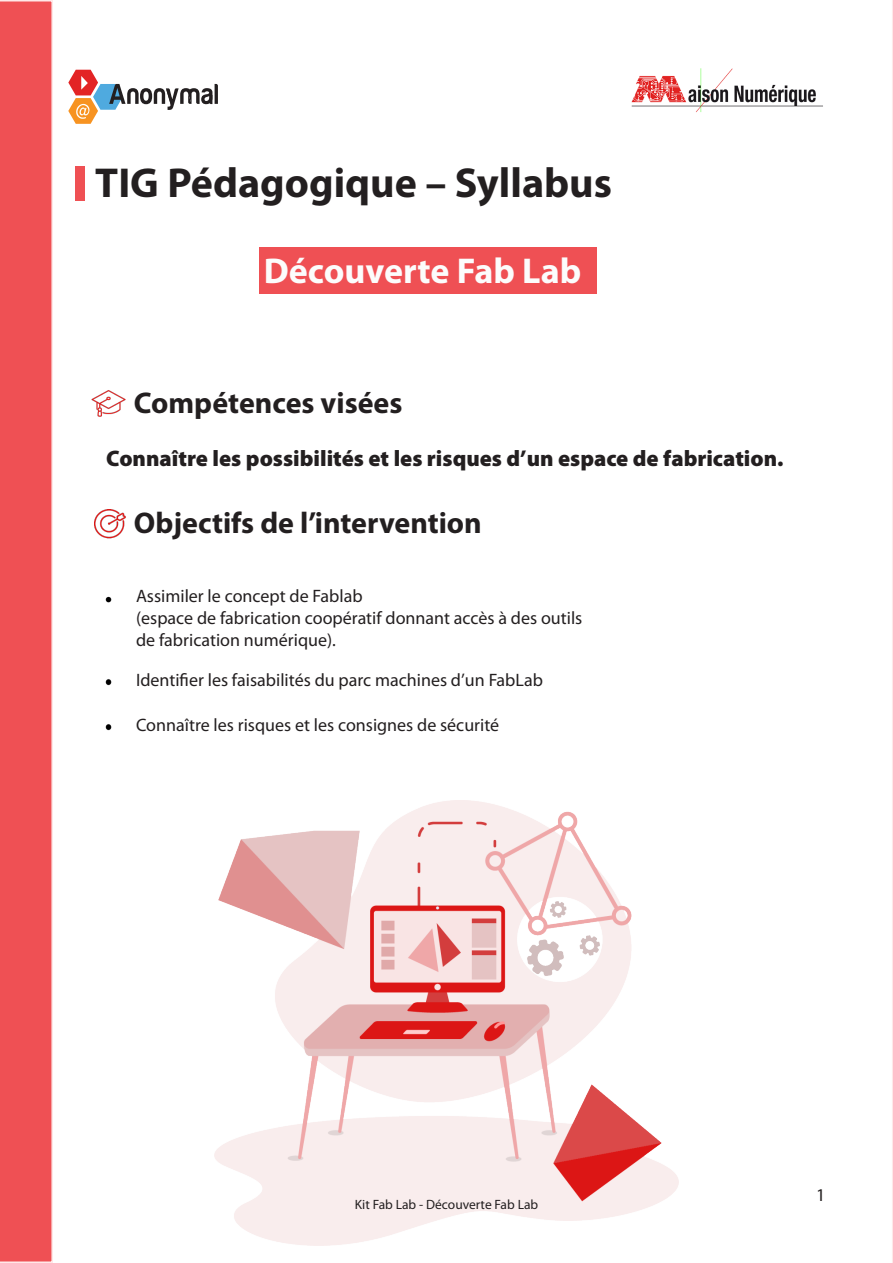
<style>
.page{position:relative;width:893px;height:1263px;background:#fff}
.page>*{position:absolute;margin:0;border:0;box-sizing:border-box;transform-origin:0 0}
.t1{font:700 42px "Myriad Pro";color:#231f20}
.t2{font:700 36px "Myriad Pro";color:#fcfcfc}
.t3{font:700 30px "Myriad Pro";color:#231f20}
.t4{font:900 22.5px "Myriad Pro";color:#231f20}
.t5{font:18px/21.6px "Myriad Pro";color:#231f20}
.t6{font:13.5px "Myriad Pro";color:#231f20}
</style>
<div class="page">
<div style="left:259px;top:247px;width:337px;height:46px;background:#ef5054"></div>
<div style="left:76px;top:166px;width:9px;height:34px;background:#ef5054"></div>
<svg style="left:68px;top:70px;width:150px;height:54px"></svg>
<img style="left:631px;top:68px;width:192px;height:45px">
<svg style="left:105px;top:596px;width:7px;height:7px"></svg>
<svg style="left:105px;top:679px;width:7px;height:7px"></svg>
<svg style="left:105px;top:724px;width:7px;height:7px"></svg>
<img style="left:91px;top:390px;width:35px;height:27px">
<img style="left:95px;top:510px;width:31px;height:29px">
<img style="left:215px;top:800px;width:463px;height:446px">
<div style="left:0;top:0;width:53px;height:1263px;background:#ef5054"></div>
<svg style="left:892px;top:0;width:1px;height:1263px"></svg>
<h1 class="t1" style="left:95px;top:156px;width:518px">TIG Pédagogique – Syllabus</h1>
<p class="t2" style="left:264px;top:247px;width:319px">Découverte Fab Lab</p>
<h3 class="t3" style="left:134px;top:383px;width:270px">Compétences visées</h3>
<p class="t4" style="left:106px;top:443px;width:679px">Connaître les possibilités et les risques d’un espace de fabrication.</p>
<h3 class="t3" style="left:134px;top:503px;width:349px">Objectifs de l’intervention</h3>
<p class="t5" style="left:136px;top:585px;width:448px">Assimiler le concept de Fablab<br>(espace de fabrication coopératif donnant accès à des outils de fabrication numérique).</p>
<p class="t5" style="left:136px;top:669px;width:408px">Identifier les faisabilités du parc machines d’un FabLab</p>
<p class="t5" style="left:136px;top:714px;width:365px">Connaître les risques et les consignes de sécurité</p>
<p class="t6" style="left:355px;top:1196px;width:185px">Kit Fab Lab - Découverte Fab Lab</p>
<p class="t5" style="left:816px;top:1183px;width:11px">1</p>
</div>
